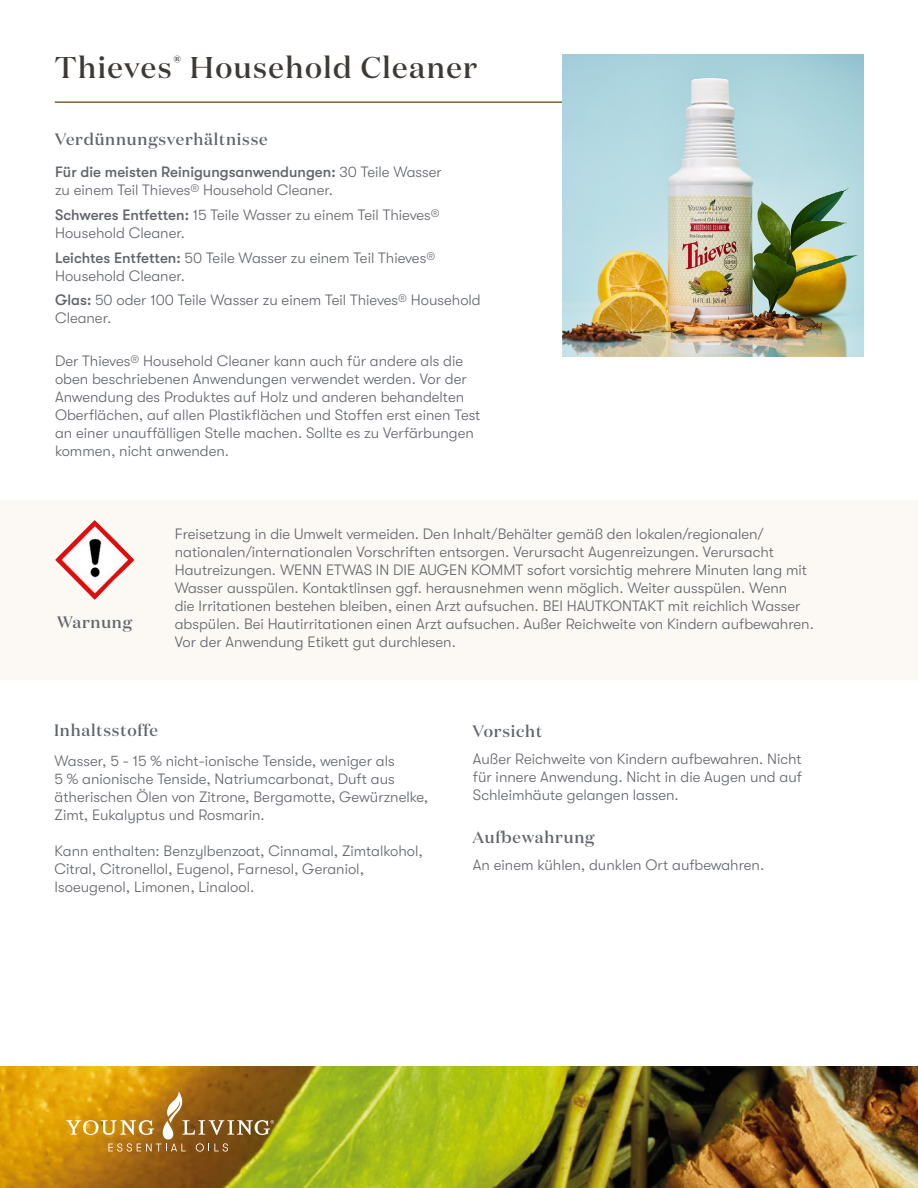
<style>
.page{position:relative;width:918px;height:1188px;background:#fff}
.page>*{position:absolute;margin:0;border:0;box-sizing:border-box;transform-origin:0 0}
.t1{font:500 30px "Domaine Display";letter-spacing:.05em;color:#3d3936}
.t2{font:500 16.5px "Domaine Display";letter-spacing:.05em;color:#61646a}
.t3{font:300 15px/18px "GT Walsheim Pro";color:#61646a}
.s1{font-weight:500}
</style>
<div class="page">
<img style="left:0;top:1067px;width:918px;height:121px">
<div style="left:0;top:500px;width:918px;height:180px;background:#fcf8f4"></div>
<svg style="left:66px;top:1092px;width:208px;height:60px;background:#af7e26"></svg>
<hr style="left:55px;top:101px;width:544px;height:2px;background:#80623b">
<img style="left:562px;top:55px;width:302px;height:301px">
<img style="left:54px;top:520px;width:81px;height:81px">
<h1 class="t1" style="left:55px;top:49px;width:424px">Thieves<sup>®</sup> Household Cleaner</h1>
<p class="t2" style="left:55px;top:128px;width:214px">Verdünnungsverhältnisse</p>
<p class="t3" style="left:55px;top:163px;width:388px"><span class="s1">Für die meisten Reinigungsanwendungen:</span> 30 Teile Wasser zu einem Teil Thieves® Household Cleaner.</p>
<p class="t3" style="left:55px;top:206px;width:386px"><span class="s1">Schweres Entfetten:</span> 15 Teile Wasser zu einem Teil Thieves®<br>Household Cleaner.</p>
<p class="t3" style="left:55px;top:249px;width:382px"><span class="s1">Leichtes Entfetten:</span> 50 Teile Wasser zu einem Teil Thieves®<br>Household Cleaner.</p>
<p class="t3" style="left:55px;top:291px;width:427px"><span class="s1">Glas:</span> 50 oder 100 Teile Wasser zu einem Teil Thieves® Household<br>Cleaner.</p>
<p class="t3" style="left:55px;top:352px;width:427px">Der Thieves® Household Cleaner kann auch für andere als die oben beschriebenen Anwendungen verwendet werden. Vor der Anwendung des Produktes auf Holz und anderen behandelten Oberflächen, auf allen Plastikflächen und Stoffen erst einen Test an einer unauffälligen Stelle machen. Sollte es zu Verfärbungen kommen, nicht anwenden.</p>
<p class="t2" style="left:57px;top:612px;width:76px">Warnung</p>
<p class="t3" style="left:175px;top:524px;width:641px">Freisetzung in die Umwelt vermeiden. Den Inhalt/Behälter gemäß den lokalen/regionalen/ nationalen/internationalen Vorschriften entsorgen. Verursacht Augenreizungen. Verursacht Hautreizungen. WENN ETWAS IN DIE AUGEN KOMMT sofort vorsichtig mehrere Minuten lang mit Wasser ausspülen. Kontaktlinsen ggf. herausnehmen wenn möglich. Weiter ausspülen. Wenn<br>die Irritationen bestehen bleiben, einen Arzt aufsuchen. BEI HAUTKONTAKT mit reichlich Wasser abspülen. Bei Hautirritationen einen Arzt aufsuchen. Außer Reichweite von Kindern aufbewahren.<br>Vor der Anwendung Etikett gut durchlesen.</p>
<p class="t2" style="left:54px;top:720px;width:106px">Inhaltsstoffe</p>
<p class="t2" style="left:472px;top:721px;width:71px">Vorsicht</p>
<p class="t3" style="left:55px;top:752px;width:375px">Wasser, 5 - 15 % nicht-ionische Tenside, weniger als<br>5 % anionische Tenside, Natriumcarbonat, Duft aus ätherischen Ölen von Zitrone, Bergamotte, Gewürznelke, Zimt, Eukalyptus und Rosmarin.</p>
<p class="t3" style="left:55px;top:842px;width:370px">Kann enthalten: Benzylbenzoat, Cinnamal, Zimtalkohol,<br>Citral, Citronellol, Eugenol, Farnesol, Geraniol,<br>Isoeugenol, Limonen, Linalool.</p>
<p class="t3" style="left:473px;top:750px;width:331px;text-align:justify">Außer Reichweite von Kindern aufbewahren. Nicht für innere Anwendung. Nicht in die Augen und auf Schleimhäute gelangen lassen.</p>
<p class="t2" style="left:472px;top:827px;width:123px">Aufbewahrung</p>
<p class="t3" style="left:473px;top:856px;width:293px">An einem kühlen, dunklen Ort aufbewahren.</p>
</div>
